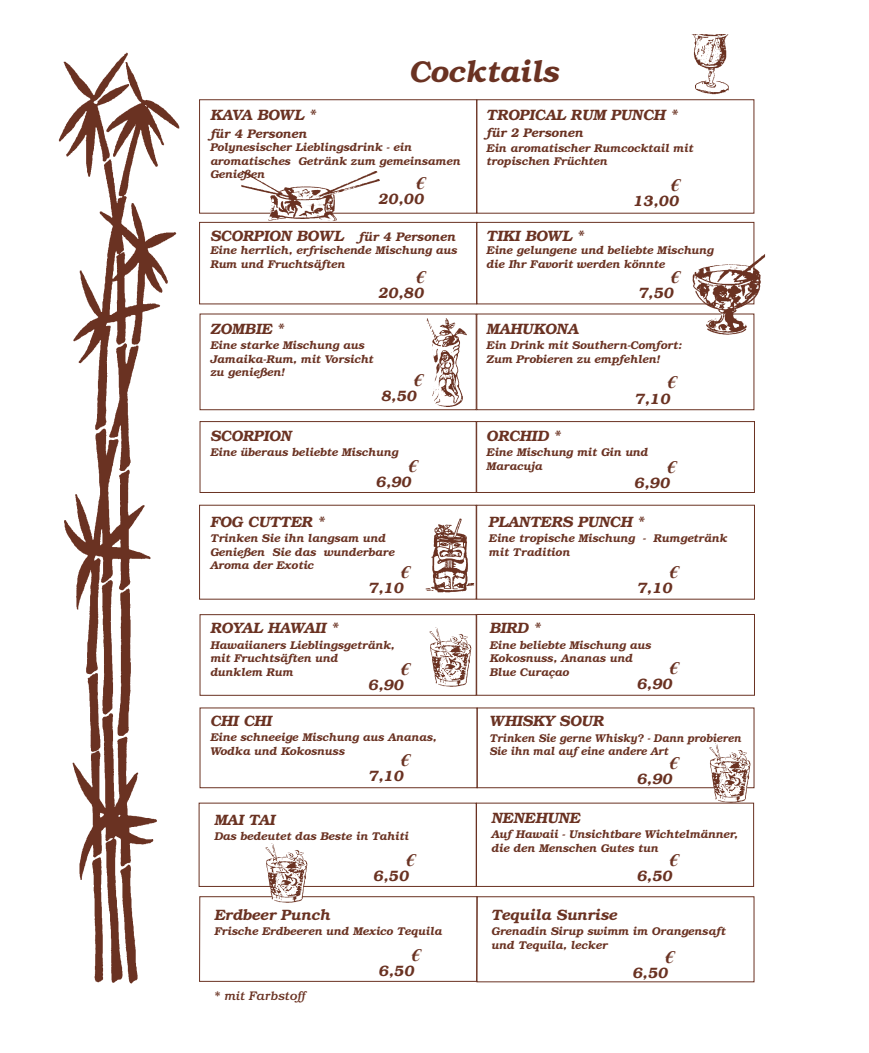
<style>
.page{position:relative;width:869px;height:1053px;background:#fff}
.page>*{position:absolute;margin:0;border:0;box-sizing:border-box;transform-origin:0 0}
.t1{font:italic 600 30px "Bookman";color:#6a3222}
.t2{font:italic 700 17.5px "Times New Roman";color:#6a3222}
.t3{font:italic 600 15px "Bookman";color:#6a3222}
.t4{font:italic 600 12.5px "Bookman";color:#6a3222}
.t5{font:italic 500 12.5px "Bookman";color:#6a3222}
.t6{font:italic 600 11.25px/13.5px "Bookman";color:#6a3222}
.t7{font:italic 600 11.25px/13.8px "Bookman";color:#6a3222;scale:.95 1}
.s1{font-size:12.5px}
</style>
<div class="page">
<img style="left:58px;top:52px;width:122px;height:932px">
<div style="left:476px;top:99px;width:278px;height:115px;border:1px solid #6a3222"></div>
<div style="left:199px;top:99px;width:278px;height:115px;border:1px solid #6a3222"></div>
<div style="left:476px;top:222px;width:278px;height:82px;border:1px solid #6a3222"></div>
<div style="left:199px;top:222px;width:278px;height:82px;border:1px solid #6a3222"></div>
<div style="left:199px;top:421px;width:277px;height:72px;border:1px solid #6a3222"></div>
<div style="left:476px;top:421px;width:278px;height:72px;border:1px solid #6a3222"></div>
<div style="left:199px;top:313px;width:277px;height:97px;border:1px solid #6a3222"></div>
<div style="left:476px;top:313px;width:278px;height:97px;border:1px solid #6a3222"></div>
<div style="left:199px;top:614px;width:277px;height:81px;border:1px solid #6a3222"></div>
<div style="left:476px;top:614px;width:278px;height:81px;border:1px solid #6a3222"></div>
<div style="left:199px;top:707px;width:278px;height:81px;border:1px solid #6a3222"></div>
<div style="left:476px;top:707px;width:278px;height:81px;border:1px solid #6a3222"></div>
<div style="left:476px;top:896px;width:278px;height:86px;border:1px solid #6a3222"></div>
<img style="left:693px;top:35px;width:36px;height:60px">
<img style="left:423px;top:313px;width:53px;height:94px">
<img style="left:422px;top:504px;width:54px;height:95px">
<img style="left:429px;top:618px;width:47px;height:74px">
<img style="left:230px;top:170px;width:149px;height:54px">
<img style="left:686px;top:247px;width:80px;height:95px">
<img style="left:702px;top:734px;width:53px;height:74px">
<svg style="left:198px;top:881px;width:280px;height:101px"></svg>
<img style="left:259px;top:843px;width:53px;height:65px">
<h1 class="t1" style="left:408px;top:54px;width:151px">Cocktails</h1>
<h3 class="t3" style="left:210px;top:106px;width:107px">KAVA BOWL *</h3>
<p class="t4" style="left:210px;top:126px;width:98px">für 4 Personen</p>
<p class="t6" style="left:210px;top:140px;width:251px">Polynesischer Lieblingsdrink - ein aromatisches Getränk zum gemeinsamen<br>Genießen</p>
<h2 class="t2" style="left:416px;top:171px;width:10px">€</h2>
<h3 class="t3" style="left:377px;top:190px;width:47px">20,00</h3>
<h3 class="t3" style="left:486px;top:106px;width:192px">TROPICAL RUM PUNCH *</h3>
<p class="t4" style="left:486px;top:125px;width:98px">für 2 Personen</p>
<p class="t6" style="left:486px;top:141px;width:208px">Ein aromatischer Rumcocktail mit tropischen Früchten</p>
<h2 class="t2" style="left:670px;top:173px;width:10px">€</h2>
<h3 class="t3" style="left:632px;top:192px;width:47px">13,00</h3>
<h3 class="t3" style="left:210px;top:226px;width:246px">SCORPION BOWL <span class="s1">für 4 Personen</span></h3>
<p class="t6" style="left:210px;top:243px;width:248px">Eine herrlich, erfrischende Mischung aus<br>Rum und Fruchtsäften</p>
<h2 class="t2" style="left:416px;top:264px;width:10px">€</h2>
<h3 class="t3" style="left:377px;top:283px;width:47px">20,80</h3>
<h3 class="t3" style="left:486px;top:226px;width:99px">TIKI BOWL *</h3>
<p class="t6" style="left:486px;top:243px;width:229px">Eine gelungene und beliebte Mischung die Ihr Favorit werden könnte</p>
<h2 class="t2" style="left:670px;top:264px;width:10px">€</h2>
<h3 class="t3" style="left:637px;top:283px;width:37px">7,50</h3>
<h3 class="t3" style="left:210px;top:319px;width:75px">ZOMBIE *</h3>
<p class="t6" style="left:210px;top:338px;width:165px">Eine starke Mischung aus<br>Jamaika-Rum, mit Vorsicht zu genießen!</p>
<h2 class="t2" style="left:413px;top:367px;width:10px">€</h2>
<h3 class="t3" style="left:380px;top:386px;width:37px">8,50</h3>
<h3 class="t3" style="left:486px;top:319px;width:93px">MAHUKONA</h3>
<p class="t6" style="left:486px;top:338px;width:197px">Ein Drink mit Southern-Comfort:<br>Zum Probieren zu empfehlen!</p>
<h2 class="t2" style="left:667px;top:370px;width:10px">€</h2>
<h3 class="t3" style="left:634px;top:389px;width:37px">7,10</h3>
<h3 class="t3" style="left:210px;top:427px;width:83px">SCORPION</h3>
<p class="t6" style="left:210px;top:445px;width:189px">Eine überaus beliebte Mischung</p>
<h2 class="t2" style="left:408px;top:454px;width:10px">€</h2>
<h3 class="t3" style="left:375px;top:473px;width:37px">6,90</h3>
<h3 class="t3" style="left:486px;top:427px;width:76px">ORCHID *</h3>
<p class="t6" style="left:486px;top:445px;width:163px">Eine Mischung mit Gin und<br>Maracuja</p>
<h2 class="t2" style="left:666px;top:455px;width:10px">€</h2>
<h3 class="t3" style="left:633px;top:474px;width:37px">6,90</h3>
<h3 class="t3" style="left:210px;top:513px;width:116px">FOG CUTTER *</h3>
<p class="t6" style="left:210px;top:531px;width:186px">Trinken Sie ihn langsam und<br>Genießen Sie das wunderbare<br>Aroma der Exotic</p>
<h2 class="t2" style="left:401px;top:559px;width:10px">€</h2>
<h3 class="t3" style="left:367px;top:578px;width:37px">7,10</h3>
<h3 class="t3" style="left:488px;top:513px;width:157px">PLANTERS PUNCH *</h3>
<p class="t6" style="left:488px;top:531px;width:240px">Eine tropische Mischung - Rumgetränk mit Tradition</p>
<h2 class="t2" style="left:669px;top:560px;width:10px">€</h2>
<h3 class="t3" style="left:636px;top:578px;width:37px">7,10</h3>
<h3 class="t3" style="left:210px;top:619px;width:129px">ROYAL HAWAII *</h3>
<p class="t6" style="left:210px;top:638px;width:186px">Hawaiianers Lieblingsgetränk, mit Fruchtsäften und<br>dunklem Rum</p>
<h2 class="t2" style="left:401px;top:656px;width:10px">€</h2>
<h3 class="t3" style="left:367px;top:675px;width:37px">6,90</h3>
<h3 class="t3" style="left:489px;top:619px;width:52px">BIRD *</h3>
<p class="t6" style="left:489px;top:638px;width:163px">Eine beliebte Mischung aus<br>Kokosnuss, Ananas und<br>Blue Curaçao</p>
<h2 class="t2" style="left:669px;top:655px;width:10px">€</h2>
<h3 class="t3" style="left:636px;top:674px;width:37px">6,90</h3>
<h3 class="t3" style="left:210px;top:712px;width:63px">CHI CHI</h3>
<p class="t6" style="left:210px;top:730px;width:228px">Eine schneeige Mischung aus Ananas,<br>Wodka und Kokosnuss</p>
<h2 class="t2" style="left:401px;top:747px;width:10px">€</h2>
<h3 class="t3" style="left:367px;top:766px;width:37px">7,10</h3>
<h3 class="t3" style="left:489px;top:712px;width:115px">WHISKY SOUR</h3>
<p class="t7" style="left:489px;top:730px;width:266px">Trinken Sie gerne Whisky? - Dann probieren<br>Sie ihn mal auf eine andere Art</p>
<h2 class="t2" style="left:669px;top:750px;width:10px">€</h2>
<h3 class="t3" style="left:636px;top:769px;width:37px">6,90</h3>
<h3 class="t3" style="left:214px;top:811px;width:62px">MAI TAI</h3>
<p class="t6" style="left:214px;top:829px;width:196px">Das bedeutet das Beste in Tahiti</p>
<h2 class="t2" style="left:406px;top:847px;width:10px">€</h2>
<h3 class="t3" style="left:372px;top:866px;width:37px">6,50</h3>
<h3 class="t3" style="left:491px;top:808px;width:90px">NENEHUNE</h3>
<p class="t6" style="left:491px;top:827px;width:248px">Auf Hawaii - Unsichtbare Wichtelmänner, die den Menschen Gutes tun</p>
<h2 class="t2" style="left:669px;top:847px;width:10px">€</h2>
<h3 class="t3" style="left:636px;top:866px;width:37px">6,50</h3>
<h3 class="t3" style="left:214px;top:905px;width:117px">Erdbeer Punch</h3>
<p class="t6" style="left:214px;top:924px;width:229px">Frische Erdbeeren und Mexico Tequila</p>
<h2 class="t2" style="left:411px;top:943px;width:10px">€</h2>
<h3 class="t3" style="left:378px;top:962px;width:37px">6,50</h3>
<h3 class="t3" style="left:491px;top:905px;width:127px">Tequila Sunrise</h3>
<p class="t6" style="left:491px;top:924px;width:235px">Grenadin Sirup swimm im Orangensaft und Tequila, lecker</p>
<h2 class="t2" style="left:665px;top:944px;width:10px">€</h2>
<h3 class="t3" style="left:631px;top:963px;width:37px">6,50</h3>
<p class="t5" style="left:214px;top:987px;width:93px">* mit Farbstoff</p>
</div>
